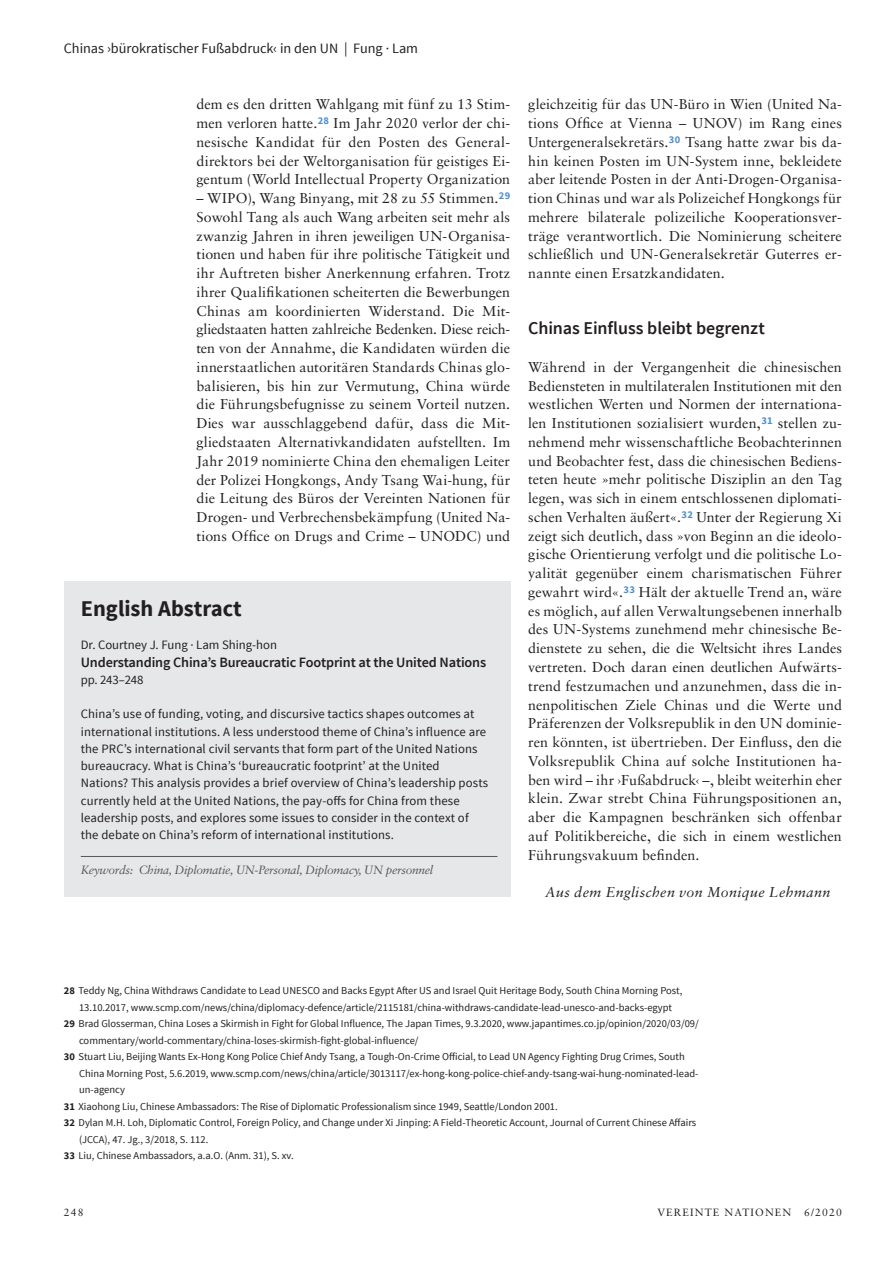
<style>
.page{position:relative;width:893px;height:1263px;background:#fff}
.page>*{position:absolute;margin:0;border:0;box-sizing:border-box;transform-origin:0 0}
.t1{font:700 22.5px "Source Sans Pro";color:#231f20}
.t2{font:600 18px "Source Sans Pro";letter-spacing:-.005em;color:#231f20}
.t3{font:14.25px/18.8px "Sabon LT Std";letter-spacing:.01em;color:#231f20;text-align:justify}
.t4{font:600 14.25px "Source Sans Pro";letter-spacing:-.01em;color:#231f20}
.t5{font:14.25px "Source Sans Pro";color:#231f20}
.t6{font:italic 14.25px "Sabon LT Std";letter-spacing:.03em;color:#231f20}
.t7{font:12.75px/17.2px "Source Sans Pro";letter-spacing:.01em;color:#231f20}
.t8{font:italic 12px "Sabon LT Std";letter-spacing:-.025em;color:#57585a}
.t9{font:10.5px "Source Sans Pro";color:#231f20}
.t10{font:10.5px "Sabon LT Std";letter-spacing:.11em;color:#231f20}
.s1{font-weight:700}
</style>
<div class="page">
<div style="left:64px;top:582px;width:446px;height:315px;background:#e6e7e9"></div>
<hr style="left:81px;top:856px;width:416px;height:1px;background:#57585a">
<p class="t5" style="left:64px;top:40px;width:356px">Chinas ›bürokratischer Fußabdruck‹ in den UN | Fung · Lam</p>
<p class="t3" style="left:196px;top:95px;width:315px">dem es den dritten Wahlgang mit fünf zu 13 Stim&shy;men verloren hatte.<sup>28</sup> Im Jahr 2020 verlor der chi&shy;nesische Kandidat für den Posten des General&shy;direktors bei der Weltorganisation für geistiges Ei&shy;gentum (World Intellectual Property Organization</p>
<p class="t3" style="left:196px;top:189px;width:315px">– WIPO), Wang Binyang, mit 28 zu 55 Stimmen.<sup>29<br></sup>Sowohl Tang als auch Wang arbeiten seit mehr als zwanzig Jahren in ihren jeweiligen UN-Organisa&shy;tionen und haben für ihre politische Tätigkeit und ihr Auftreten bisher Anerkennung erfahren. Trotz ihrer Qualifikationen scheiterten die Bewerbungen Chinas am koordinierten Widerstand. Die Mit&shy;gliedstaaten hatten zahlreiche Bedenken. Diese reich&shy;ten von der Annahme, die Kandidaten würden die innerstaatlichen autoritären Standards Chinas glo&shy;balisieren, bis hin zur Vermutung, China würde die Führungsbefugnisse zu seinem Vorteil nutzen.<br>Dies war ausschlaggebend dafür, dass die Mit&shy;gliedstaaten Alternativkandidaten aufstellten. Im Jahr 2019 nominierte China den ehemaligen Leiter der Polizei Hongkongs, Andy Tsang Wai-hung, für die Leitung des Büros der Vereinten Nationen für Drogen- und Verbrechensbekämpfung (United Na&shy;tions Office on Drugs and Crime – UNODC) und</p>
<h1 class="t1" style="left:81px;top:594px;width:163px">English Abstract</h1>
<p class="t7" style="left:81px;top:637px;width:198px">Dr. Courtney J. Fung · Lam Shing-hon</p>
<p class="t4" style="left:81px;top:653px;width:407px">Understanding China’s Bureaucratic Footprint at the United Nations</p>
<p class="t7" style="left:81px;top:671px;width:64px">pp. 243–248</p>
<p class="t7" style="left:81px;top:706px;width:409px">China’s use of funding, voting, and discursive tactics shapes outcomes at international institutions. A less understood theme of China’s influence are the PRC’s international civil servants that form part of the United Nations bureaucracy. What is China’s ‘bureaucratic footprint’ at the United Nations? This analysis provides a brief overview of China’s leadership posts currently held at the United Nations, the pay-offs for China from these leadership posts, and explores some issues to consider in the context of the debate on China’s reform of international institutions.</p>
<p class="t8" style="left:81px;top:862px;width:354px">Keywords: China, Diplomatie, UN-Personal, Diplomacy, UN personnel</p>
<p class="t3" style="left:528px;top:95px;width:315px">gleichzeitig für das UN-Büro in Wien (United Na&shy;tions Office at Vienna – UNOV) im Rang eines Untergeneralsekretärs.<sup>30</sup> Tsang hatte zwar bis da&shy;hin keinen Posten im UN-System inne, bekleidete aber leitende Posten in der Anti-Drogen-Organisa&shy;tion Chinas und war als Polizeichef Hongkongs für mehrere bilaterale polizeiliche Kooperationsver&shy;träge verantwortlich. Die Nominierung scheitere schließlich und UN-Generalsekretär Guterres er&shy;nannte einen Ersatzkandidaten.</p>
<p class="t2" style="left:528px;top:317px;width:238px">Chinas Einfluss bleibt begrenzt</p>
<p class="t3" style="left:528px;top:357px;width:315px">Während in der Vergangenheit die chinesischen Bediensteten in multilateralen Institutionen mit den westlichen Werten und Normen der internationa&shy;len Institutionen sozialisiert wurden,<sup>31</sup> stellen zu&shy;nehmend mehr wissenschaftliche Beobachterinnen und Beobachter fest, dass die chinesischen Bediens&shy;teten heute »mehr politische Disziplin an den Tag legen, was sich in einem entschlossenen diplomati&shy;schen Verhalten äußert«.<sup>32</sup> Unter der Regierung Xi zeigt sich deutlich, dass »von Beginn an die ideolo&shy;gische Orientierung verfolgt und die politische Lo&shy;yalität gegenüber einem charismatischen Führer gewahrt wird«.<sup>33</sup> Hält der aktuelle Trend an, wäre es möglich, auf allen Verwaltungsebenen innerhalb des UN-Systems zunehmend mehr chinesische Be&shy;dienstete zu sehen, die die Weltsicht ihres Landes vertreten. Doch daran einen deutlichen Aufwärts&shy;trend festzumachen und anzunehmen, dass die in&shy;nenpolitischen Ziele Chinas und die Werte und Präferenzen der Volksrepublik in den UN dominie&shy;ren könnten, ist übertrieben. Der Einfluss, den die Volksrepublik China auf solche Institutionen ha&shy;ben wird – ihr ›Fußabdruck‹ –, bleibt weiterhin eher klein. Zwar strebt China Führungspositionen an, aber die Kampagnen beschränken sich offenbar auf Politikbereiche, die sich in einem westlichen Führungsvakuum befinden.</p>
<p class="t6" style="left:545px;top:884px;width:287px">Aus dem Englischen von Monique Lehmann</p>
<p class="t9" style="left:64px;top:984px;width:620px"><span class="s1">28</span> Teddy Ng, China Withdraws Candidate to Lead UNESCO and Backs Egypt After US and Israel Quit Heritage Body, South China Morning Post,</p>
<p class="t9" style="left:79px;top:1001px;width:595px">13.10.2017, www.scmp.com/news/china/diplomacy-defence/article/2115181/china-withdraws-candidate-lead-unesco-and-backs-egypt</p>
<p class="t9" style="left:64px;top:1017px;width:637px"><span class="s1">29</span> Brad Glosserman, China Loses a Skirmish in Fight for Global Influence, The Japan Times, 9.3.2020, www.japantimes.co.jp/opinion/2020/03/09/</p>
<p class="t9" style="left:79px;top:1034px;width:341px">commentary/world-commentary/china-loses-skirmish-fight-global-influence/</p>
<p class="t9" style="left:64px;top:1050px;width:622px"><span class="s1">30</span> Stuart Liu, Beijing Wants Ex-Hong Kong Police Chief Andy Tsang, a Tough-On-Crime Official, to Lead UN Agency Fighting Drug Crimes, South</p>
<p class="t9" style="left:79px;top:1067px;width:621px">China Morning Post, 5.6.2019, www.scmp.com/news/china/article/3013117/ex-hong-kong-police-chief-andy-tsang-wai-hung-nominated-lead-</p>
<p class="t9" style="left:79px;top:1083px;width:47px">un-agency</p>
<p class="t9" style="left:64px;top:1100px;width:495px"><span class="s1">31</span> Xiaohong Liu, Chinese Ambassadors: The Rise of Diplomatic Professionalism since 1949, Seattle/London 2001.</p>
<p class="t9" style="left:64px;top:1116px;width:634px"><span class="s1">32</span> Dylan M.H. Loh, Diplomatic Control, Foreign Policy, and Change under Xi Jinping: A Field-Theoretic Account, Journal of Current Chinese Affairs</p>
<p class="t9" style="left:79px;top:1133px;width:131px">(JCCA), 47. Jg., 3/2018, S. 112.</p>
<p class="t9" style="left:64px;top:1149px;width:232px"><span class="s1">33</span> Liu, Chinese Ambassadors, a.a.O. (Anm. 31), S. xv.</p>
<p class="t10" style="left:64px;top:1206px;width:21px">248</p>
<p class="t10" style="left:657px;top:1206px;width:186px">Vereinte Nationen 6/2020</p>
</div>
